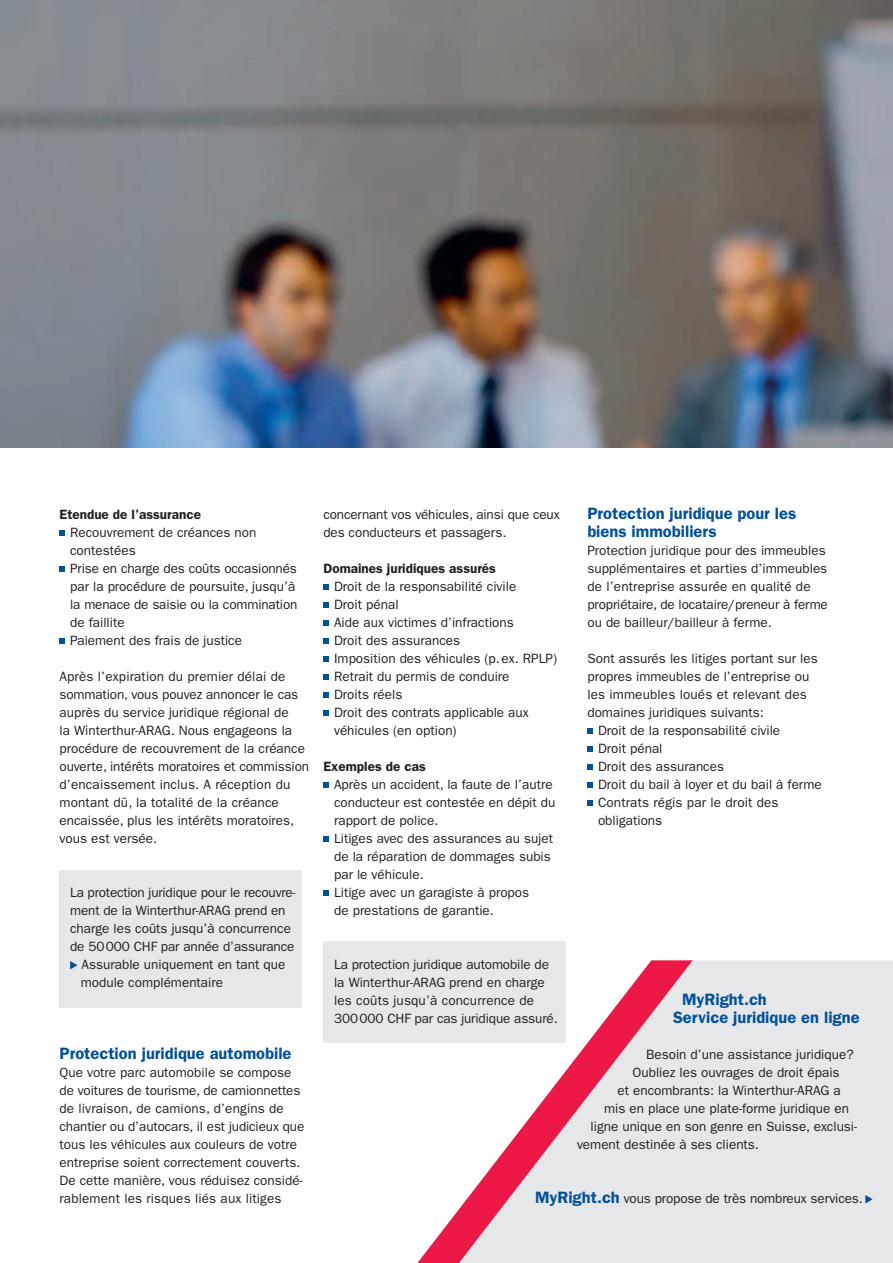
<style>
.page{position:relative;width:893px;height:1263px;background:#fff}
.page>*{position:absolute;margin:0;border:0;box-sizing:border-box;transform-origin:0 0}
.t1{font:600 16.5px/18px "ITC Franklin Gothic Std";color:#01519b}
.t2{font:13.5px/18px "ITC Franklin Gothic Std";color:#231f20}
.t3{font:600 13.5px "ITC Franklin Gothic Std";color:#231f20}
.s1{font-weight:600;font-size:16.5px;color:#01519b}
</style>
<div class="page">
<div style="left:323px;top:941px;width:243px;height:101px;background:#e6e7e9"></div>
<img style="left:0;top:0;width:893px;height:447px">
<div style="left:60px;top:871px;width:242px;height:137px;background:#e6e7e9"></div>
<svg style="left:60px;top:531px;width:5px;height:5px"></svg>
<svg style="left:60px;top:567px;width:5px;height:5px"></svg>
<svg style="left:60px;top:639px;width:5px;height:5px"></svg>
<svg style="left:323px;top:585px;width:6px;height:5px"></svg>
<svg style="left:323px;top:603px;width:6px;height:5px"></svg>
<svg style="left:323px;top:621px;width:6px;height:5px"></svg>
<svg style="left:323px;top:639px;width:6px;height:5px"></svg>
<svg style="left:323px;top:657px;width:6px;height:5px"></svg>
<svg style="left:323px;top:675px;width:6px;height:5px"></svg>
<svg style="left:323px;top:693px;width:6px;height:5px"></svg>
<svg style="left:323px;top:711px;width:6px;height:5px"></svg>
<svg style="left:323px;top:783px;width:6px;height:5px"></svg>
<svg style="left:323px;top:837px;width:6px;height:5px"></svg>
<svg style="left:323px;top:891px;width:6px;height:5px"></svg>
<svg style="left:587px;top:729px;width:5px;height:5px"></svg>
<svg style="left:587px;top:747px;width:5px;height:5px"></svg>
<svg style="left:587px;top:765px;width:5px;height:5px"></svg>
<svg style="left:587px;top:783px;width:5px;height:5px"></svg>
<svg style="left:587px;top:801px;width:5px;height:5px"></svg>
<div style="left:693px;top:960px;width:200px;height:303px;background:#e6e7e9"></div>
<svg style="left:417px;top:960px;width:276px;height:303px;fill:#e6e7e9"></svg>
<svg style="left:865px;top:1195px;width:8px;height:8px"></svg>
<svg style="left:70px;top:961px;width:8px;height:9px"></svg>
<p class="t3" style="left:60px;top:507px;width:143px">Etendue de l’assurance</p>
<p class="t2" style="left:70px;top:524px;width:229px">Recouvrement de créances non contestées<br>Prise en charge des coûts occasionnés par la procédure de poursuite, jusqu’à la menace de saisie ou la commination de faillite<br>Paiement des frais de justice</p>
<p class="t2" style="left:60px;top:668px;width:251px">Après l’expiration du premier délai de sommation, vous pouvez annoncer le cas auprès du service juridique régional de<br>la Winterthur-ARAG. Nous engageons la procédure de recouvrement de la créance ouverte, intérêts moratoires et commission d’encaissement inclus. A réception du montant dû, la totalité de la créance encaissée, plus les intérêts moratoires, vous est versée.</p>
<p class="t2" style="left:70px;top:884px;width:227px">La protection juridique pour le recouvre-</p>
<p class="t2" style="left:70px;top:902px;width:217px">ment de la Winterthur-ARAG prend en</p>
<p class="t2" style="left:70px;top:920px;width:222px">charge les coûts jusqu’à concurrence</p>
<p class="t2" style="left:70px;top:938px;width:226px">de 50000 CHF par année d’assurance</p>
<p class="t2" style="left:82px;top:956px;width:205px">Assurable uniquement en tant que</p>
<p class="t2" style="left:81px;top:974px;width:144px">module complémentaire</p>
<p class="t1" style="left:60px;top:1045px;width:233px">Protection juridique automobile</p>
<p class="t2" style="left:60px;top:1064px;width:246px">Que votre parc automobile se compose de voitures de tourisme, de camionnettes de livraison, de camions, d’engins de chantier ou d’autocars, il est judicieux que tous les véhicules aux couleurs de votre entreprise soient correctement couverts.<br>De cette manière, vous réduisez considé&shy;rablement les risques liés aux litiges</p>
<p class="t2" style="left:323px;top:506px;width:238px">concernant vos véhicules, ainsi que ceux des conducteurs et passagers.</p>
<p class="t3" style="left:323px;top:561px;width:174px">Domaines juridiques assurés</p>
<p class="t2" style="left:334px;top:578px;width:225px">Droit de la responsabilité civile<br>Droit pénal<br>Aide aux victimes d’infractions<br>Droit des assurances<br>Imposition des véhicules (p.ex. RPLP)<br>Retrait du permis de conduire<br>Droits réels<br>Droit des contrats applicable aux véhicules (en option)</p>
<p class="t3" style="left:323px;top:759px;width:104px">Exemples de cas</p>
<p class="t2" style="left:334px;top:776px;width:223px">Après un accident, la faute de l’autre conducteur est contestée en dépit du rapport de police.<br>Litiges avec des assurances au sujet de la réparation de dommages subis par le véhicule.<br>Litige avec un garagiste à propos<br>de prestations de garantie.</p>
<p class="t2" style="left:334px;top:956px;width:225px">La protection juridique automobile de la Winterthur-ARAG prend en charge les coûts jusqu’à concurrence de 300000 CHF par cas juridique assuré.</p>
<p class="t1" style="left:587px;top:505px;width:210px">Protection juridique pour les biens immobiliers</p>
<p class="t2" style="left:587px;top:542px;width:242px">Protection juridique pour des immeubles supplémentaires et parties d’immeubles de l’entreprise assurée en qualité de propriétaire, de locataire/preneur à ferme ou de bailleur/bailleur à ferme.</p>
<p class="t2" style="left:587px;top:650px;width:232px">Sont assurés les litiges portant sur les</p>
<p class="t2" style="left:587px;top:668px;width:223px">propres immeubles de l’entreprise ou</p>
<p class="t2" style="left:587px;top:686px;width:221px">les immeubles loués et relevant des</p>
<p class="t2" style="left:587px;top:704px;width:178px">domaines juridiques suivants:</p>
<p class="t2" style="left:598px;top:722px;width:184px">Droit de la responsabilité civile</p>
<p class="t2" style="left:598px;top:740px;width:66px">Droit pénal</p>
<p class="t2" style="left:598px;top:758px;width:128px">Droit des assurances</p>
<p class="t2" style="left:598px;top:776px;width:225px">Droit du bail à loyer et du bail à ferme</p>
<p class="t2" style="left:598px;top:794px;width:182px">Contrats régis par le droit des</p>
<p class="t2" style="left:598px;top:812px;width:66px">obligations</p>
<p class="t1" style="left:673px;top:991px;width:188px;text-indent:9px">MyRight.ch<br>Service juridique en ligne</p>
<p class="t2" style="left:646px;top:1046px;width:209px">Besoin d’une assistance juridique?</p>
<p class="t2" style="left:632px;top:1064px;width:209px">Oubliez les ouvrages de droit épais</p>
<p class="t2" style="left:617px;top:1082px;width:225px">et encombrants: la Winterthur-ARAG a</p>
<p class="t2" style="left:604px;top:1100px;width:247px">mis en place une plate-forme juridique en</p>
<p class="t2" style="left:590px;top:1118px;width:268px">ligne unique en son genre en Suisse, exclusi-</p>
<p class="t2" style="left:577px;top:1136px;width:183px">vement destinée à ses clients.</p>
<p class="t2" style="left:535px;top:1190px;width:329px"><span class="s1">MyRight.ch</span> vous propose de très nombreux services.</p>
</div>
